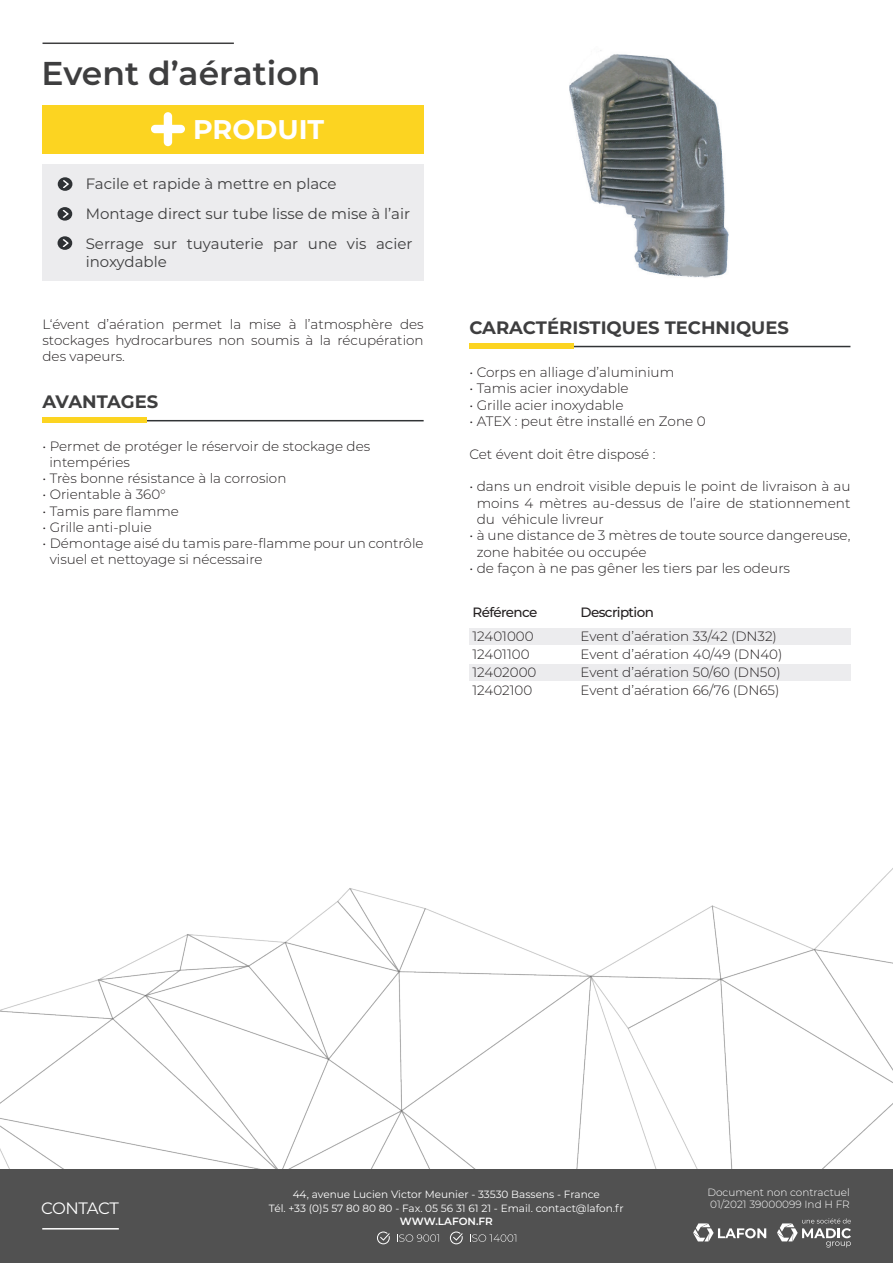
<style>
.page{position:relative;width:893px;height:1263px;background:#fff}
.page>*{position:absolute;margin:0;border:0;box-sizing:border-box;transform-origin:0 0}
.t1{font:600 33px "Montserrat";color:#3e3e3f}
.t2{font:700 27px "Montserrat";color:#fff}
.t3{font:700 18px "Montserrat";color:#3e3e3f}
.t4{font:16.5px "Montserrat";letter-spacing:-.04em;color:#fff}
.t5{font:15px/18px "Montserrat";color:#3e3e3f}
.paragraphe_technique{font:300 13.65px/16.4px "Montserrat";color:#231f20;text-align:justify}
.paragraphe_technique-2{font:300 13.5px/16.2px "Montserrat";color:#231f20}
.t6{font:500 13.5px "Montserrat";letter-spacing:-.045em;color:#231f20}
.t7{font:10.5px "Montserrat";color:#fff}
.t8{font:300 10.5px "Montserrat";color:#fff}
.t9{font:600 10.5px "Montserrat";color:#fff}
</style>
<div class="page">
<img style="left:0;top:42px;width:893px;height:1127px">
<img style="left:552px;top:47px;width:191px;height:242px">
<div style="left:469px;top:663px;width:381px;height:17px;background:#ececee"></div>
<hr style="left:43px;top:43px;width:191px;height:1px;background:#3e3e3f">
<hr style="left:471px;top:346px;width:379px;height:1px;background:#313436">
<div style="left:469px;top:343px;width:105px;height:6px;background:#fcd421"></div>
<hr style="left:44px;top:420px;width:380px;height:1px;background:#313436">
<div style="left:43px;top:418px;width:104px;height:5px;background:#fcd421"></div>
<div style="left:0;top:1169px;width:893px;height:94px;background:#515151"></div>
<hr style="left:42px;top:1228px;width:77px;height:1px;background:#fff">
<svg style="left:693px;top:1223px;width:73px;height:18px"></svg>
<svg style="left:777px;top:1218px;width:74px;height:29px"></svg>
<svg style="left:377px;top:1231px;width:13px;height:13px"></svg>
<svg style="left:397px;top:1234px;width:42px;height:8px"></svg>
<svg style="left:470px;top:1234px;width:46px;height:8px"></svg>
<svg style="left:450px;top:1231px;width:13px;height:13px"></svg>
<div style="left:469px;top:628px;width:381px;height:17px;background:#ececee"></div>
<div style="left:43px;top:165px;width:381px;height:116px;background:#ececee"></div>
<div style="left:43px;top:105px;width:381px;height:48px;background:#fcd421"></div>
<svg style="left:151px;top:112px;width:34px;height:34px"></svg>
<div style="left:58px;top:177px;width:14px;height:14px;background:#2f3235;border-radius:50%"></div>
<svg style="left:63px;top:180px;width:6px;height:8px"></svg>
<div style="left:58px;top:207px;width:14px;height:14px;background:#2f3235;border-radius:50%"></div>
<svg style="left:63px;top:210px;width:6px;height:8px"></svg>
<div style="left:58px;top:236px;width:14px;height:14px;background:#2f3235;border-radius:50%"></div>
<svg style="left:63px;top:239px;width:6px;height:8px"></svg>
<p class="t1" style="left:41px;top:50px;width:280px">Event d’aération</p>
<p class="t2" style="left:193px;top:110px;width:133px">PRODUIT</p>
<p class="t5" style="left:86px;top:174px;width:252px">Facile et rapide à mettre en place</p>
<p class="t5" style="left:86px;top:204px;width:326px">Montage direct sur tube lisse de mise à l’air</p>
<p class="t5" style="left:86px;top:234px;width:328px">Serrage sur tuyauterie par une vis acier inoxydable</p>
<p class="paragraphe_technique-2" style="left:43px;top:315px;width:383px;text-align:justify">L‘évent d’aération permet la mise à l’atmosphère des stockages hydrocarbures non soumis à la récupération des vapeurs.</p>
<p class="t3" style="left:43px;top:389px;width:117px">AVANTAGES</p>
<p class="paragraphe_technique-2" style="left:49px;top:437px;width:322px;text-indent:-7px">• Permet de protéger le réservoir de stockage des intempéries</p>
<p class="paragraphe_technique-2" style="left:43px;top:470px;width:245px">• Très bonne résistance à la corrosion</p>
<p class="paragraphe_technique-2" style="left:43px;top:486px;width:125px">• Orientable à 360°</p>
<p class="paragraphe_technique-2" style="left:43px;top:502px;width:138px">• Tamis pare flamme</p>
<p class="paragraphe_technique-2" style="left:43px;top:518px;width:111px">• Grille anti-pluie</p>
<p class="paragraphe_technique-2" style="left:50px;top:535px;width:375px;text-indent:-7px">• Démontage aisé du tamis pare-flamme pour un contrôle visuel et nettoyage si nécessaire</p>
<p class="t3" style="left:469px;top:315px;width:321px">CARACTÉRISTIQUES TECHNIQUES</p>
<p class="paragraphe_technique" style="left:469px;top:363px;width:206px">• Corps en alliage d’aluminium</p>
<p class="paragraphe_technique" style="left:469px;top:380px;width:161px">• Tamis acier inoxydable</p>
<p class="paragraphe_technique" style="left:469px;top:396px;width:156px">• Grille acier inoxydable</p>
<p class="paragraphe_technique" style="left:469px;top:412px;width:238px">• ATEX : peut être installé en Zone 0</p>
<p class="paragraphe_technique" style="left:469px;top:445px;width:188px">Cet évent doit être disposé :</p>
<p class="paragraphe_technique" style="left:477px;top:478px;width:375px;text-indent:-7px">• dans un endroit visible depuis le point de livraison à au moins 4 mètres au-dessus de l’aire de stationnement du véhicule livreur</p>
<p class="paragraphe_technique" style="left:477px;top:527px;width:375px;text-indent:-7px">• à une distance de 3 mètres de toute source dangereuse, zone habitée ou occupée</p>
<p class="paragraphe_technique" style="left:469px;top:560px;width:322px">• de façon à ne pas gêner les tiers par les odeurs</p>
<p class="t6" style="left:472px;top:603px;width:66px">Référence</p>
<p class="t6" style="left:580px;top:603px;width:75px">Description</p>
<p class="paragraphe_technique-2" style="left:472px;top:628px;width:63px">12401000</p>
<p class="paragraphe_technique-2" style="left:580px;top:628px;width:198px">Event d’aération 33/42 (DN32)</p>
<p class="paragraphe_technique-2" style="left:472px;top:646px;width:59px">12401100</p>
<p class="paragraphe_technique-2" style="left:580px;top:646px;width:203px">Event d’aération 40/49 (DN40)</p>
<p class="paragraphe_technique-2" style="left:472px;top:664px;width:65px">12402000</p>
<p class="paragraphe_technique-2" style="left:580px;top:664px;width:202px">Event d’aération 50/60 (DN50)</p>
<p class="paragraphe_technique-2" style="left:472px;top:682px;width:61px">12402100</p>
<p class="paragraphe_technique-2" style="left:580px;top:682px;width:200px">Event d’aération 66/76 (DN65)</p>
<p class="t8" style="left:707px;top:1185px;width:144px">Document non contractuel</p>
<p class="t7" style="left:293px;top:1187px;width:309px">44, avenue Lucien Victor Meunier - 33530 Bassens - France</p>
<p class="t7" style="left:269px;top:1201px;width:356px">Tél. +33 (0)5 57 80 80 80 - Fax. 05 56 31 61 21 - Email. contact@lafon.fr</p>
<p class="t9" style="left:400px;top:1213px;width:95px">WWW.LAFON.FR</p>
<p class="t4" style="left:41px;top:1197px;width:79px">CONTACT</p>
<p class="t8" style="left:710px;top:1197px;width:141px">01/2021 39000099 Ind H FR</p>
</div>
